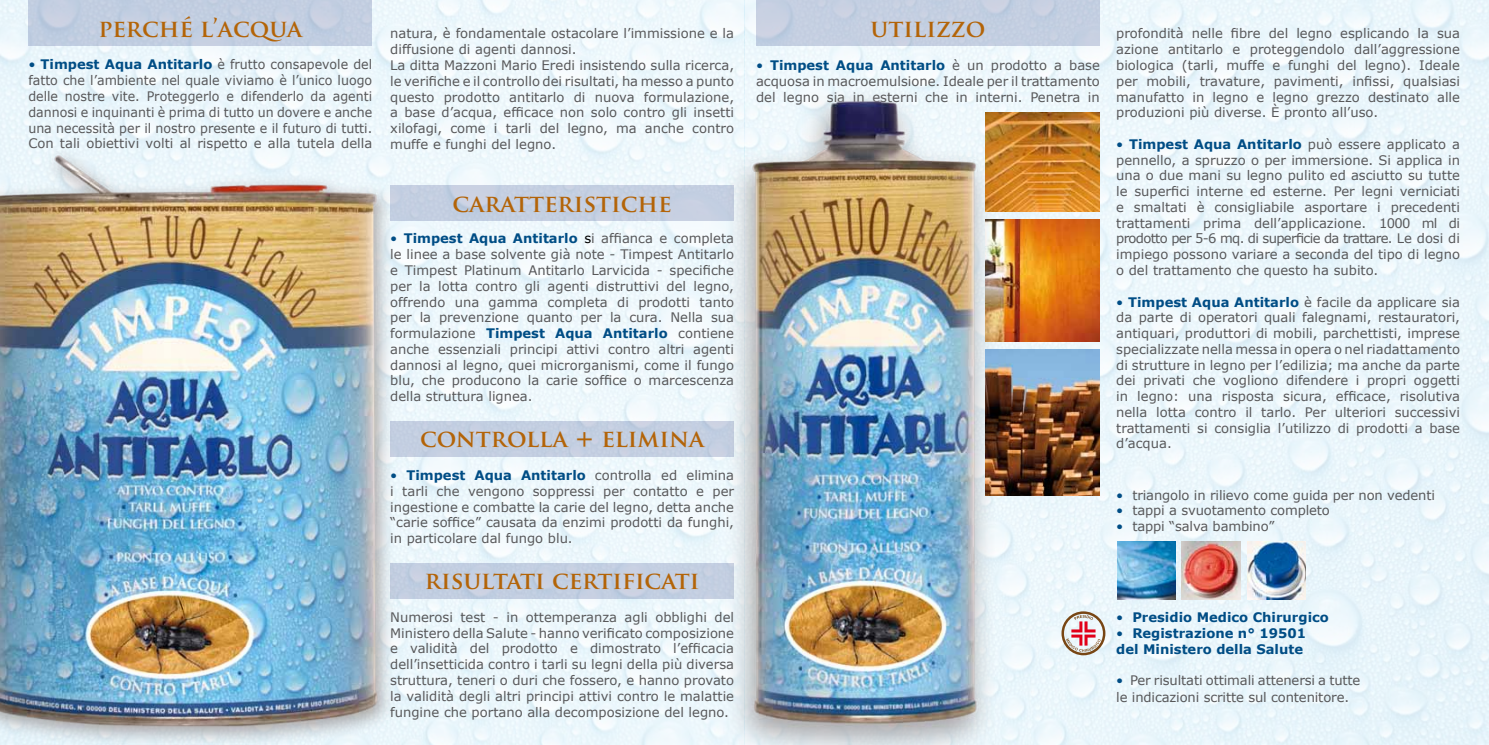
<style>
.page{position:relative;width:1489px;height:745px;background:#fff}
.page>*{position:absolute;margin:0;border:0;box-sizing:border-box;transform-origin:0 0}
.t1{font:700 23.75px "Trajan Pro";color:#b36408}
.t2{font:13.12px/15.8px "Verdana";color:#58585a;text-align:justify}
.t3{font:13.12px/15.8px "Verdana";color:#58585a;text-align:justify;scale:.96 1}
.t4{font:700 13.12px/15.8px "Verdana";color:#004d85}
.s1{color:#004d85}
.s2{font-weight:700;color:#004d85}
.s3{color:#000}
.s4{font-family:"Verdana";font-weight:400}
.s5{font-weight:400}
</style>
<div class="page">
<div style="left:744px;top:0;width:744px;height:744px;background:#ebf6fc"></div>
<img style="left:1030px;top:219px;width:69px;height:122px">
<div style="left:1061px;top:611px;width:44px;height:44px;border:2px solid #784614;border-radius:50%"></div>
<svg style="left:1065px;top:614px;width:35px;height:37px"></svg>
<img style="left:1181px;top:540px;width:59px;height:59px">
<img style="left:1247px;top:540px;width:58px;height:59px">
<div style="left:28px;top:0;width:344px;height:45px;background:#c2cee1"></div>
<div style="left:390px;top:185px;width:344px;height:36px;background:#c4cfe2"></div>
<div style="left:390px;top:421px;width:344px;height:35px;background:#c3cee1"></div>
<div style="left:390px;top:562px;width:344px;height:36px;background:#c3cfe1"></div>
<div style="left:756px;top:0;width:343px;height:45px;background:#c4cfe1"></div>
<img style="left:1116px;top:540px;width:59px;height:59px">
<img style="left:0;top:142px;width:400px;height:602px">
<img style="left:703px;top:80px;width:327px;height:664px">
<img style="left:985px;top:113px;width:114px;height:98px">
<img style="left:985px;top:349px;width:114px;height:146px">
<h1 class="t1" style="left:98px;top:13px;width:205px">PERCHÉ L’ACQUA</h1>
<p class="t3" style="left:28px;top:57px;width:360px"><span class="s1">•</span> <span class="s2">Timpest Aqua Antitarlo</span> è frutto consapevole del fatto che l’ambiente nel quale viviamo è l’unico luogo delle nostre vite. Proteggerlo e difenderlo da agenti dannosi e inquinanti è prima di tutto un dovere e anche una necessità per il nostro presente e il futuro di tutti.<br>Con tali obiettivi volti al rispetto e alla tutela della</p>
<p class="t2" style="left:390px;top:26px;width:345px;text-align:left">natura, è fondamentale ostacolare l’immissione e la diffusione di agenti dannosi.<br>La ditta Mazzoni Mario Eredi insistendo sulla ricerca, le verifiche e il controllo dei risultati, ha messo a punto questo prodotto antitarlo di nuova formulazione, a base d’acqua, efficace non solo contro gli insetti xilofagi, come i tarli del legno, ma anche contro muffe e funghi del legno.</p>
<h1 class="t1" style="left:452px;top:189px;width:221px">CARATTERISTICHE</h1>
<p class="t2" style="left:390px;top:231px;width:345px"><span class="s1">•</span> <span class="s2">Timpest Aqua Antitarlo</span> <span class="s3">s</span>i affianca e completa le linee a base solvente già note - Timpest Antitarlo e Timpest Platinum Antitarlo Larvicida - specifiche per la lotta contro gli agenti distruttivi del legno, offrendo una gamma completa di prodotti tanto per la prevenzione quanto per la cura. Nella sua formulazione <span class="s2">Timpest Aqua Antitarlo</span> contiene anche essenziali principi attivi contro altri agenti dannosi al legno, quei microrganismi, come il fungo blu, che producono la carie soffice o marcescenza della struttura lignea.</p>
<h1 class="t1" style="left:420px;top:424px;width:285px">CONTROLLA <span class="s4">+</span> ELIMINA</h1>
<p class="t2" style="left:390px;top:467px;width:345px"><span class="s1">•</span> <span class="s2">Timpest Aqua Antitarlo</span> controlla ed elimina i tarli che vengono soppressi per contatto e per ingestione e combatte la carie del legno, detta anche “carie soffice” causata da enzimi prodotti da funghi, in particolare dal fungo blu.</p>
<h1 class="t1" style="left:425px;top:565px;width:276px">RISULTATI CERTIFICATI</h1>
<p class="t2" style="left:390px;top:609px;width:345px">Numerosi test - in ottemperanza agli obblighi del Ministero della Salute - hanno verificato composizione e validità del prodotto e dimostrato l’efficacia dell’insetticida contro i tarli su legni della più diversa struttura, teneri o duri che fossero, e hanno provato la validità degli altri principi attivi contro le malattie fungine che portano alla decomposizione del legno.</p>
<h1 class="t1" style="left:870px;top:13px;width:116px">UTILIZZO</h1>
<p class="t2" style="left:1116px;top:26px;width:345px">profondità nelle fibre del legno esplicando la sua azione antitarlo e proteggendolo dall’aggressione biologica (tarli, muffe e funghi del legno). Ideale per mobili, travature, pavimenti, infissi, qualsiasi manufatto in legno e legno grezzo destinato alle produzioni più diverse. È pronto all’uso.</p>
<p class="t2" style="left:1116px;top:136px;width:345px"><span class="s1">•</span> <span class="s2">Timpest Aqua Antitarlo</span> può essere applicato a pennello, a spruzzo o per immersione. Si applica in una o due mani su legno pulito ed asciutto su tutte le superfici interne ed esterne. Per legni verniciati e smaltati è consigliabile asportare i precedenti trattamenti prima dell’applicazione. 1000 ml di prodotto per 5-6 mq. di superficie da trattare. Le dosi di impiego possono variare a seconda del tipo di legno o del trattamento che questo ha subito.</p>
<p class="t2" style="left:1116px;top:294px;width:345px"><span class="s1">•</span> <span class="s2">Timpest Aqua Antitarlo</span> è facile da applicare sia da parte di operatori quali falegnami, restauratori, antiquari, produttori di mobili, parchettisti, imprese specializzate nella messa in opera o nel riadattamento di strutture in legno per l’edilizia; ma anche da parte dei privati che vogliono difendere i propri oggetti in legno: una risposta sicura, efficace, risolutiva nella lotta contro il tarlo. Per ulteriori successivi trattamenti si consiglia l’utilizzo di prodotti a base d’acqua.</p>
<p class="t2" style="left:756px;top:58px;width:345px"><span class="s1">•</span> <span class="s2">Timpest Aqua Antitarlo</span> è un prodotto a base acquosa in macroemulsione. Ideale per il trattamento del legno sia in esterni che in interni. Penetra in</p>
<p class="t2" style="left:1116px;top:487px;width:320px"><span class="s1">•</span> triangolo in rilievo come guida per non vedenti</p>
<p class="t2" style="left:1116px;top:502px;width:215px"><span class="s1">•</span> tappi a svuotamento completo</p>
<p class="t2" style="left:1116px;top:518px;width:160px"><span class="s1">•</span> tappi “salva bambino”</p>
<p class="t4" style="left:1116px;top:609px;width:214px"><span class="s5">•</span> Presidio Medico Chirurgico</p>
<p class="t4" style="left:1116px;top:624px;width:191px"><span class="s5">•</span> Registrazione n° 19501 del Ministero della Salute</p>
<p class="t2" style="left:1116px;top:671px;width:246px;line-height:16.5px"><span class="s1">•</span> Per risultati ottimali attenersi a tutte le indicazioni scritte sul contenitore.</p>
</div>
